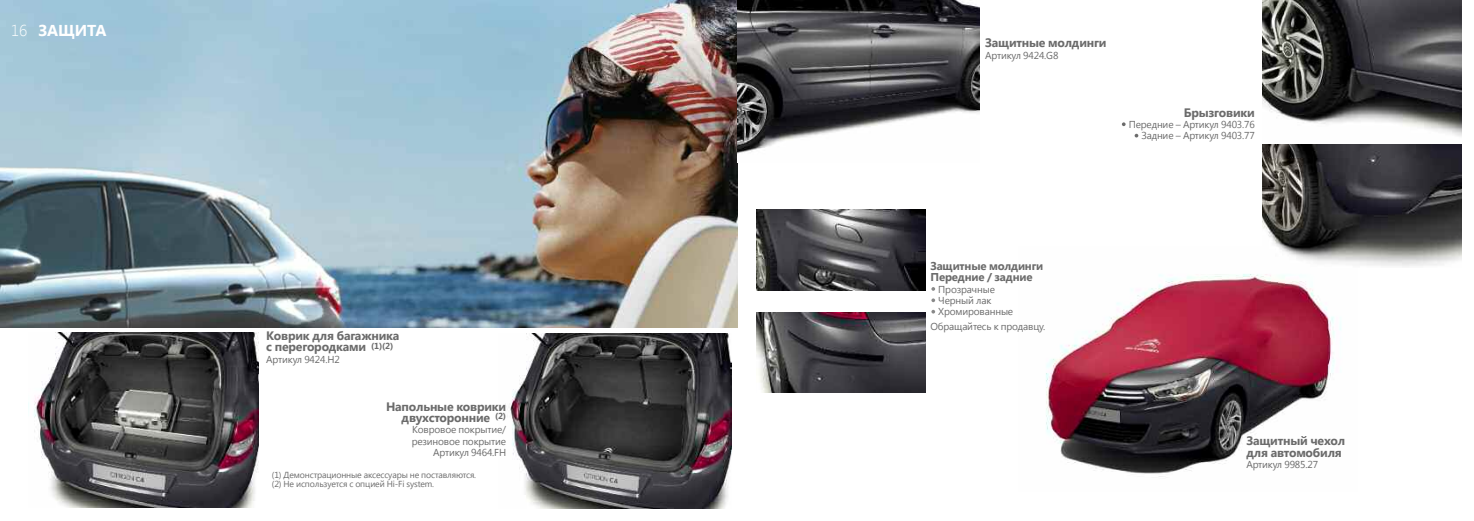
<style>
.page{position:relative;width:1474px;height:521px;background:#fff}
.page>*{position:absolute;margin:0;border:0;box-sizing:border-box;transform-origin:0 0}
.t1{font:700 15.75px "Segoe UI";letter-spacing:-.005em;color:#fff}
.t2{font:700 12.25px/11.4px "Segoe UI";letter-spacing:-.015em;color:#6b6b6b}
.t3{font:700 11.38px/11.4px "Segoe UI";letter-spacing:-.015em;color:#6b6b6b}
.t4{font:10.06px/11.4px "Segoe UI";letter-spacing:-.015em;color:#6b6b6b;text-align:right}
.t5{font:8.75px/9.6px "Segoe UI";letter-spacing:-.015em;color:#6b6b6b}
.s1{font-weight:300}
</style>
<div class="page">
<img style="left:1046px;top:274px;width:295px;height:203px">
<img style="left:0;top:0;width:737px;height:327px">
<img style="left:1262px;top:0;width:198px;height:267px">
<img style="left:756px;top:313px;width:169px;height:80px">
<img style="left:756px;top:210px;width:169px;height:80px">
<img style="left:28px;top:332px;width:230px;height:175px">
<img style="left:505px;top:333px;width:226px;height:175px">
<img style="left:738px;top:0;width:241px;height:154px">
<svg style="left:1121px;top:122px;width:4px;height:4px"></svg>
<svg style="left:931px;top:310px;width:4px;height:3px"></svg>
<svg style="left:931px;top:298px;width:4px;height:4px"></svg>
<svg style="left:931px;top:287px;width:4px;height:4px"></svg>
<h1 class="t1" style="left:11px;top:19px;width:97px"><span class="s1">16</span> ЗАЩИТА</h1>
<p class="t2" style="left:266px;top:329px;width:135px">Коврик для багажника с перегородками <sup>(1)(2)</sup></p>
<p class="t4" style="left:266px;top:353px;width:75px">Артикул 9424.H2</p>
<p class="t2" style="left:386px;top:400px;width:122px;text-align:right">Напольные коврики двухсторонние <sup>(2)</sup></p>
<p class="t4" style="left:412px;top:423px;width:96px">Ковровое покрытие/ резиновое покрытие<br>Артикул 9464.FH</p>
<p class="t5" style="left:272px;top:469px;width:206px">(1) Демонстрационные аксессуары не поставляются. (2) Не используется с опцией Hi-Fi system.</p>
<p class="t2" style="left:985px;top:37px;width:123px">Защитные молдинги</p>
<p class="t4" style="left:985px;top:49px;width:75px">Артикул 9424.G8</p>
<p class="t2" style="left:1183px;top:106px;width:73px">Брызговики</p>
<p class="t4" style="left:1128px;top:118px;width:128px">Передние – Артикул 9403.76<br>Задние – Артикул 9403.77</p>
<p class="t3" style="left:930px;top:259px;width:114px">Защитные молдинги<br>Передние / задние</p>
<p class="t4" style="left:938px;top:283px;width:76px;text-align:left">Прозрачные<br>Черный лак<br>Хромированные</p>
<p class="t4" style="left:930px;top:320px;width:116px">Обращайтесь к продавцу.</p>
<p class="t2" style="left:1246px;top:434px;width:100px">Защитный чехол для автомобиля</p>
<p class="t4" style="left:1246px;top:458px;width:73px">Артикул 9985.27</p>
</div>
